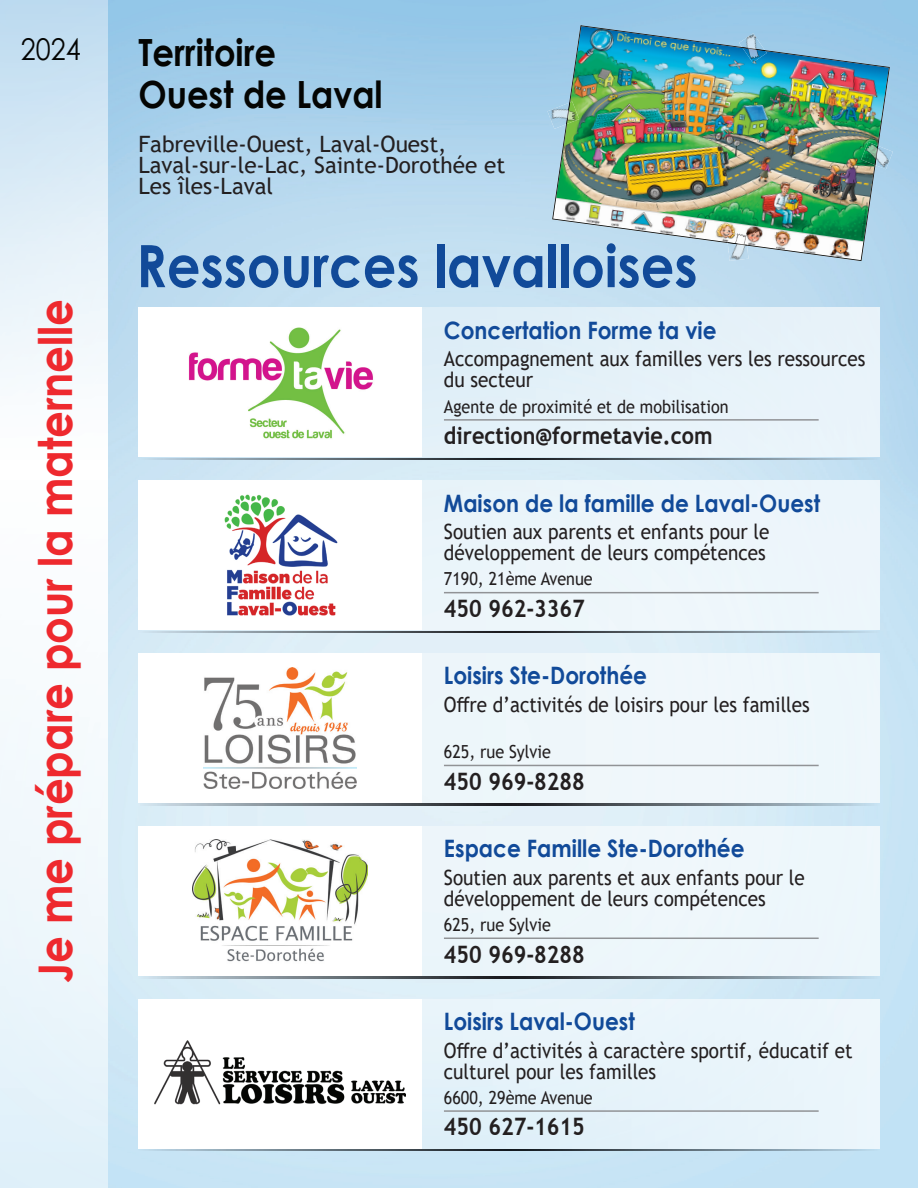
<style>
.page{position:relative;width:918px;height:1188px;background:#fff}
.page>*{position:absolute;margin:0;border:0;box-sizing:border-box;transform-origin:0 0}
.t1{font:700 58.5px "Century Gothic";color:#114a99;scale:.9 1}
.t2{font:700 46.5px "Century Gothic";color:#ee292e;scale:.9 1}
.t3{font:700 37.5px/42px "Century Gothic";color:#040503;scale:.9 1}
.t4{font:30px "Century Gothic";color:#040503;scale:.9 1}
.t5{font:700 24px "Century Gothic";color:#114a99;scale:.9 1}
.t6{font:700 24px "Trebuchet MS";color:#231f20;scale:.9 1}
.t7{font:22.5px/21px "Trebuchet MS";color:#231f20}
.t8{font:21px/21px "Trebuchet MS";color:#231f20;scale:.9 1}
.t9{font:18px "Trebuchet MS";color:#231f20;scale:.9 1}
</style>
<div class="page">
<img style="left:0;top:0;width:918px;height:1188px">
<img style="left:552px;top:25px;width:338px;height:236px">
<img style="left:739px;top:33px;width:26px;height:17px">
<img style="left:743px;top:48px;width:24px;height:15px">
<img style="left:742px;top:47px;width:23px;height:4px">
<div style="left:138px;top:826px;width:285px;height:149px;background:#fff"></div>
<div style="left:423px;top:826px;width:457px;height:149px;background:#edf6fb"></div>
<hr style="left:444px;top:938px;width:375px;height:1px;background:#919396">
<img style="left:138px;top:977px;width:742px;height:1px">
<div style="left:138px;top:653px;width:285px;height:149px;background:#fff"></div>
<div style="left:423px;top:653px;width:457px;height:149px;background:#eef7fb"></div>
<hr style="left:444px;top:765px;width:375px;height:1px;background:#919396">
<img style="left:138px;top:804px;width:742px;height:1px">
<div style="left:138px;top:481px;width:285px;height:149px;background:#fff"></div>
<div style="left:423px;top:481px;width:457px;height:149px;background:#edf5fb"></div>
<hr style="left:444px;top:592px;width:375px;height:1px;background:#919396">
<img style="left:224px;top:494px;width:114px;height:122px">
<img style="left:138px;top:631px;width:742px;height:2px">
<div style="left:138px;top:308px;width:285px;height:149px;background:#fff"></div>
<div style="left:423px;top:308px;width:457px;height:149px;background:#e6f2f9"></div>
<hr style="left:444px;top:419px;width:375px;height:2px;background:#919396">
<img style="left:188px;top:327px;width:185px;height:112px">
<img style="left:138px;top:458px;width:742px;height:2px">
<img style="left:875px;top:146px;width:18px;height:23px">
<img style="left:861px;top:142px;width:16px;height:23px">
<img style="left:875px;top:146px;width:3px;height:19px">
<img style="left:728px;top:243px;width:21px;height:18px">
<img style="left:727px;top:232px;width:20px;height:13px">
<img style="left:728px;top:242px;width:19px;height:4px">
<img style="left:547px;top:103px;width:22px;height:26px">
<img style="left:570px;top:102px;width:9px;height:22px">
<img style="left:566px;top:102px;width:4px;height:22px">
<img style="left:203px;top:668px;width:153px;height:120px">
<div style="left:138px;top:999px;width:285px;height:149px;background:#fff"></div>
<div style="left:423px;top:999px;width:457px;height:149px;background:#e8f4fa"></div>
<hr style="left:444px;top:1110px;width:375px;height:2px;background:#919396">
<img style="left:155px;top:1040px;width:250px;height:65px">
<img style="left:138px;top:1149px;width:742px;height:2px">
<img style="left:192px;top:839px;width:175px;height:123px">
<h3 class="t4" style="left:21px;top:28px;width:68px">2024</h3>
<h2 class="t2" style="left:20px;top:983px;width:761px;rotate:-90deg">Je me prépare pour la maternelle</h2>
<h3 class="t3" style="left:138px;top:29px;width:273px">Territoire<br>Ouest de Laval</h3>
<p class="t7" style="left:138px;top:133px;width:368px">Fabreville-Ouest, Laval-Ouest,<br>Laval-sur-le-Lac, Sainte-Dorothée et<br>Les îles-Laval</p>
<h1 class="t1" style="left:136px;top:222px;width:625px">Ressources lavalloises</h1>
<p class="t5" style="left:444px;top:312px;width:304px">Concertation Forme ta vie</p>
<p class="t8" style="left:444px;top:348px;width:470px">Accompagnement aux familles vers les ressources du secteur</p>
<p class="t9" style="left:444px;top:395px;width:318px">Agente de proximité et de mobilisation</p>
<p class="t6" style="left:444px;top:421px;width:300px">direction@formetavie.com</p>
<p class="t5" style="left:444px;top:485px;width:420px">Maison de la famille de Laval-Ouest</p>
<p class="t8" style="left:444px;top:521px;width:363px">Soutien aux parents et enfants pour le développement de leurs compétences</p>
<p class="t9" style="left:444px;top:568px;width:167px">7190, 21ème Avenue</p>
<p class="t6" style="left:444px;top:594px;width:158px">450 962-3367</p>
<p class="t5" style="left:444px;top:657px;width:227px">Loisirs Ste-Dorothée</p>
<p class="t8" style="left:444px;top:694px;width:408px">Offre d’activités de loisirs pour les familles</p>
<p class="t9" style="left:444px;top:740px;width:120px">625, rue Sylvie</p>
<p class="t6" style="left:444px;top:766px;width:158px">450 969-8288</p>
<p class="t5" style="left:444px;top:830px;width:336px">Espace Famille Ste-Dorothée</p>
<p class="t8" style="left:444px;top:867px;width:402px">Soutien aux parents et aux enfants pour le développement de leurs compétences</p>
<p class="t9" style="left:444px;top:913px;width:120px">625, rue Sylvie</p>
<p class="t6" style="left:444px;top:939px;width:158px">450 969-8288</p>
<p class="t5" style="left:444px;top:1003px;width:214px">Loisirs Laval-Ouest</p>
<p class="t8" style="left:444px;top:1040px;width:456px">Offre d’activités à caractère sportif, éducatif et culturel pour les familles</p>
<p class="t9" style="left:444px;top:1086px;width:167px">6600, 29ème Avenue</p>
<p class="t6" style="left:444px;top:1112px;width:158px">450 627-1615</p>
</div>
